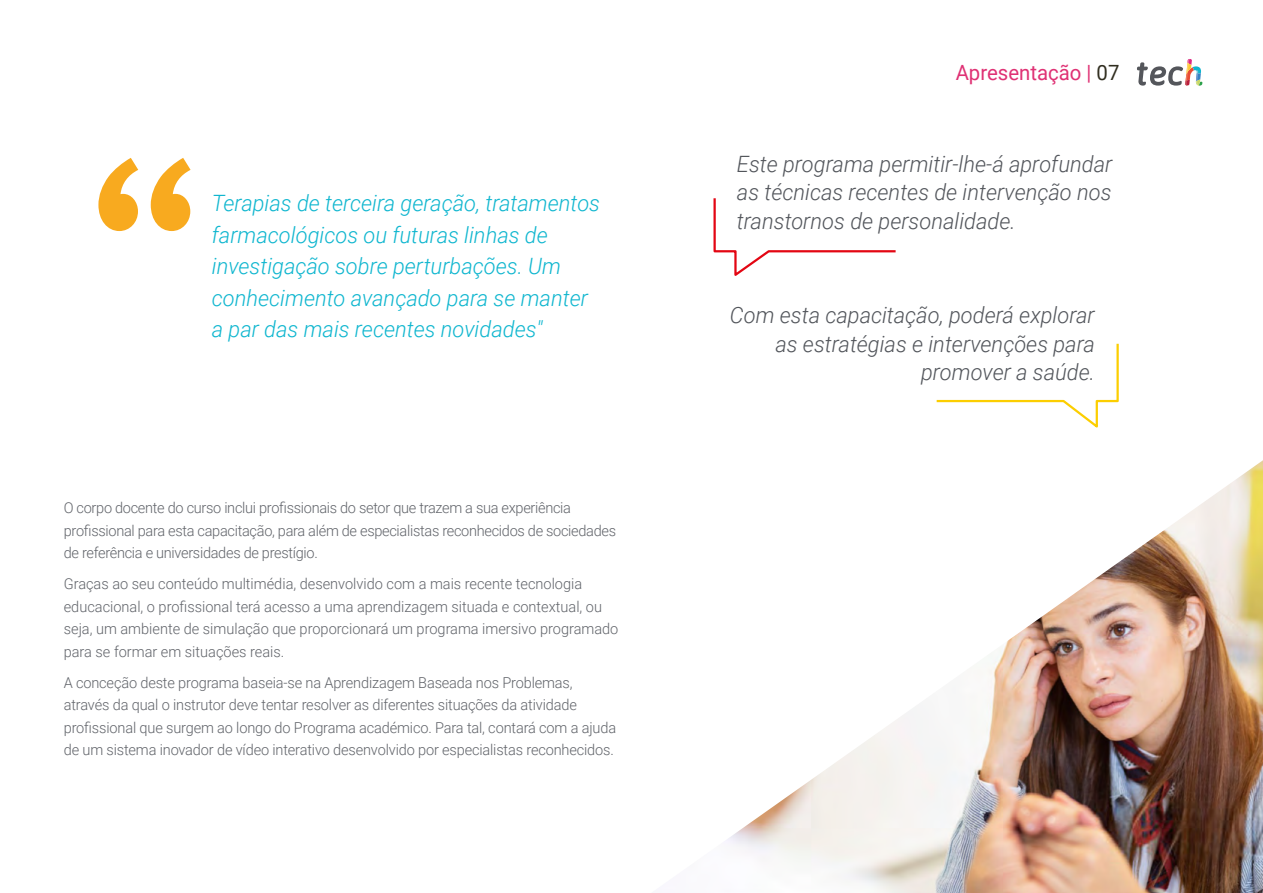
<style>
.page{position:relative;width:1263px;height:893px;background:#fff}
.page>*{position:absolute;margin:0;border:0;box-sizing:border-box;transform-origin:0 0}
.t1{font:italic 300 22.5px/28.5px "Roboto";color:#52555b;text-align:right}
.t2{font:italic 300 22.5px/31.5px "Roboto";color:#0fb6cf}
.t3{font:21px "Roboto";color:#df3174}
.t4{font:300 15px/22.5px "Roboto";letter-spacing:-.01em;color:#61646a}
.s1{color:#312e20}
</style>
<div class="page">
<svg style="left:98px;top:158px;width:93px;height:73px"></svg>
<svg style="left:936px;top:343px;width:183px;height:85px"></svg>
<svg style="left:713px;top:198px;width:183px;height:78px"></svg>
<img style="left:726px;top:460px;width:537px;height:433px">
<svg style="left:1137px;top:59px;width:65px;height:27px"></svg>
<h1 class="t2" style="left:212px;top:187px;width:390px">Terapias de terceira geração, tratamentos farmacológicos ou futuras linhas de investigação sobre perturbações. Um conhecimento avançado para se manter a par das mais recentes novidades"</h1>
<p class="t4" style="left:64px;top:496px;width:554px">O corpo docente do curso inclui profissionais do setor que trazem a sua experiência profissional para esta capacitação, para além de especialistas reconhecidos de sociedades de referência e universidades de prestígio.</p>
<p class="t4" style="left:64px;top:572px;width:556px">Graças ao seu conteúdo multimédia, desenvolvido com a mais recente tecnologia educacional, o profissional terá acesso a uma aprendizagem situada e contextual, ou seja, um ambiente de simulação que proporcionará um programa imersivo programado para se formar em situações reais.</p>
<p class="t4" style="left:64px;top:670px;width:554px">A conceção deste programa baseia-se na Aprendizagem Baseada nos Problemas, através da qual o instrutor deve tentar resolver as diferentes situações da atividade profissional que surgem ao longo do Programa académico. Para tal, contará com a ajuda de um sistema inovador de vídeo interativo desenvolvido por especialistas reconhecidos.</p>
<h2 class="t3" style="left:956px;top:57px;width:165px">Apresentação | <span class="s1">07</span></h2>
<h1 class="t1" style="left:737px;top:149px;width:377px;text-align:justify">Este programa permitir-lhe-á aprofundar as técnicas recentes de intervenção nos transtornos de personalidade.</h1>
<h1 class="t1" style="left:730px;top:300px;width:366px">Com esta capacitação, poderá explorar as estratégias e intervenções para promover a saúde.</h1>
</div>
